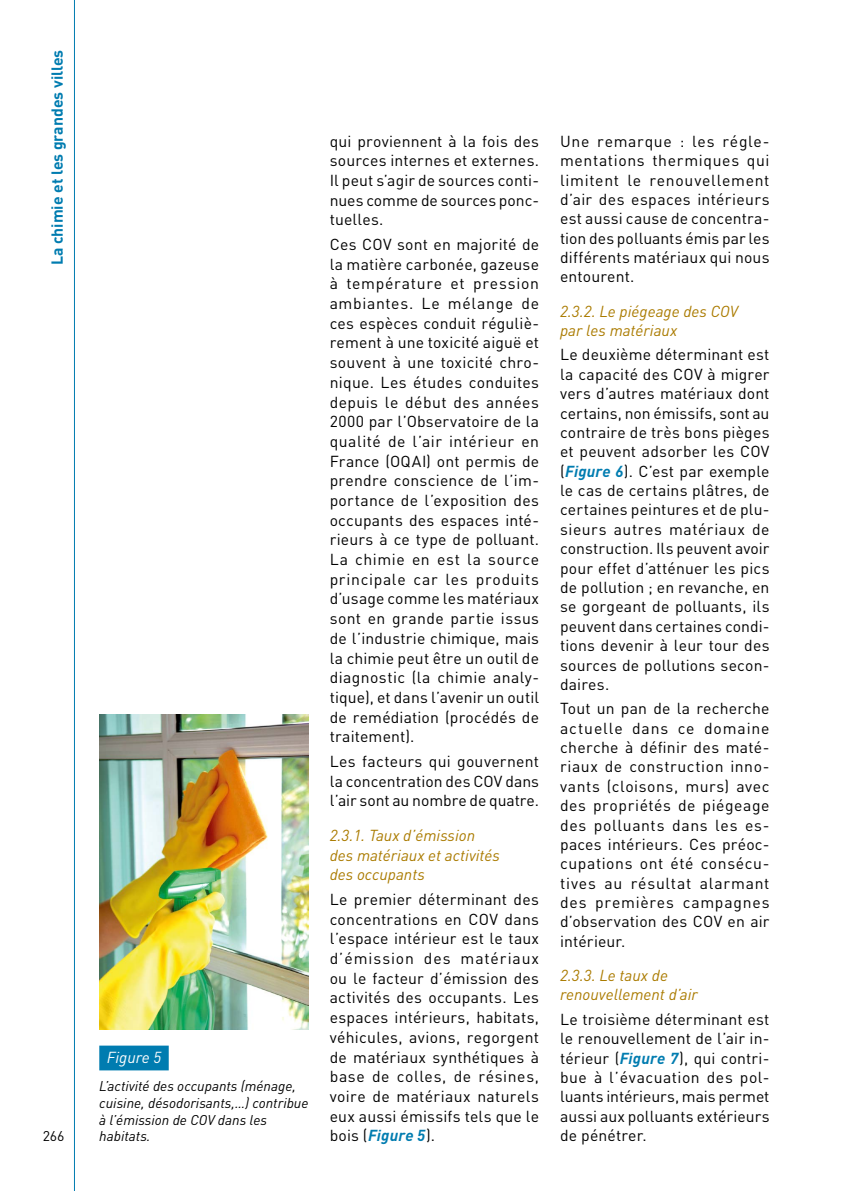
<style>
.page{position:relative;width:844px;height:1191px;background:#fff}
.page>*{position:absolute;margin:0;border:0;box-sizing:border-box;transform-origin:0 0}
.t1{font:15.75px/19.4px "DIN";letter-spacing:.01em;color:#000;text-align:justify}
.t2{font:italic 15.75px/19.4px "DIN";color:#aa7b00}
.t3{font:700 15.75px "DIN";color:#007cb0}
.t4{font:italic 15.75px "DIN";color:#fff}
.t5{font:italic 14px/16.8px "DIN";color:#000}
.t6{font:14px "DIN";color:#000}
.s1{font-weight:700;font-style:italic;color:#007cb0}
</style>
<div class="page">
<svg style="left:74px;top:0;width:1px;height:1191px"></svg>
<div style="left:99px;top:1045px;width:70px;height:25px;background:#007cb0"></div>
<img style="left:99px;top:714px;width:209px;height:315px">
<p class="t3" style="left:47px;top:265px;width:217px;rotate:-90deg">La chimie et les grandes villes</p>
<p class="t6" style="left:43px;top:1127px;width:23px">266</p>
<p class="t4" style="left:107px;top:1047px;width:56px">Figure 5</p>
<p class="t5" style="left:99px;top:1077px;width:211px">L’activité des occupants (ménage, cuisine, désodorisants,…) contribue à l’émission de COV dans les habitats.</p>
<p class="t1" style="left:329px;top:131px;width:211px">qui proviennent à la fois des sources internes et externes.<br>Il peut s’agir de sources conti&shy;nues comme de sources ponc&shy;tuelles.</p>
<p class="t1" style="left:329px;top:234px;width:211px">Ces COV sont en majorité de la matière carbonée, gazeuse à température et pression ambiantes. Le mélange de ces espèces conduit réguliè&shy;rement à une toxicité aiguë et souvent à une toxicité chro&shy;nique. Les études conduites depuis le début des années 2000 par l’Observatoire de la qualité de l’air intérieur en France (OQAI) ont permis de prendre conscience de l’im&shy;portance de l’exposition des occupants des espaces inté&shy;rieurs à ce type de polluant.<br>La chimie en est la source principale car les produits d’usage comme les matériaux sont en grande partie issus de l’industrie chimique, mais la chimie peut être un outil de diagnostic (la chimie analy&shy;tique), et dans l’avenir un outil de remédiation (procédés de traitement).</p>
<p class="t1" style="left:329px;top:751px;width:211px">Les facteurs qui gouvernent la concentration des COV dans l’air sont au nombre de quatre.</p>
<p class="t2" style="left:329px;top:825px;width:172px">2.3.1. Taux d’émission des matériaux et activités des occupants</p>
<p class="t1" style="left:329px;top:889px;width:211px">Le premier déterminant des concentrations en COV dans l’espace intérieur est le taux d’émission des matériaux ou le facteur d’émission des activités des occupants. Les espaces intérieurs, habitats, véhicules, avions, regorgent de matériaux synthétiques à base de colles, de résines, voire de matériaux naturels eux aussi émissifs tels que le bois (<span class="s1">Figure 5</span>).</p>
<p class="t1" style="left:560px;top:131px;width:211px">Une remarque : les régle&shy;mentations thermiques qui limitent le renouvellement d’air des espaces intérieurs est aussi cause de concentra&shy;tion des polluants émis par les différents matériaux qui nous entourent.</p>
<p class="t2" style="left:560px;top:301px;width:179px">2.3.2. Le piégeage des COV par les matériaux</p>
<p class="t1" style="left:560px;top:345px;width:211px">Le deuxième déterminant est la capacité des COV à migrer vers d’autres matériaux dont certains, non émissifs, sont au contraire de très bons pièges et peuvent adsorber les COV (<span class="s1">Figure 6</span>). C’est par exemple le cas de certains plâtres, de certaines peintures et de plu&shy;sieurs autres matériaux de construction. Ils peuvent avoir pour effet d’atténuer les pics de pollution ; en revanche, en se gorgeant de polluants, ils peuvent dans certaines condi&shy;tions devenir à leur tour des sources de pollutions secon&shy;daires.</p>
<p class="t1" style="left:560px;top:698px;width:211px">Tout un pan de la recherche actuelle dans ce domaine cherche à définir des maté&shy;riaux de construction inno&shy;vants (cloisons, murs) avec des propriétés de piégeage des polluants dans les es&shy;paces intérieurs. Ces préoc&shy;cupations ont été consécu&shy;tives au résultat alarmant des premières campagnes d’observation des COV en air intérieur.</p>
<p class="t2" style="left:560px;top:965px;width:139px">2.3.3. Le taux de renouvellement d’air</p>
<p class="t1" style="left:560px;top:1009px;width:211px">Le troisième déterminant est le renouvellement de l’air in&shy;térieur (<span class="s1">Figure 7</span>), qui contri&shy;bue à l’évacuation des pol&shy;luants intérieurs, mais permet aussi aux polluants extérieurs de pénétrer.</p>
</div>
